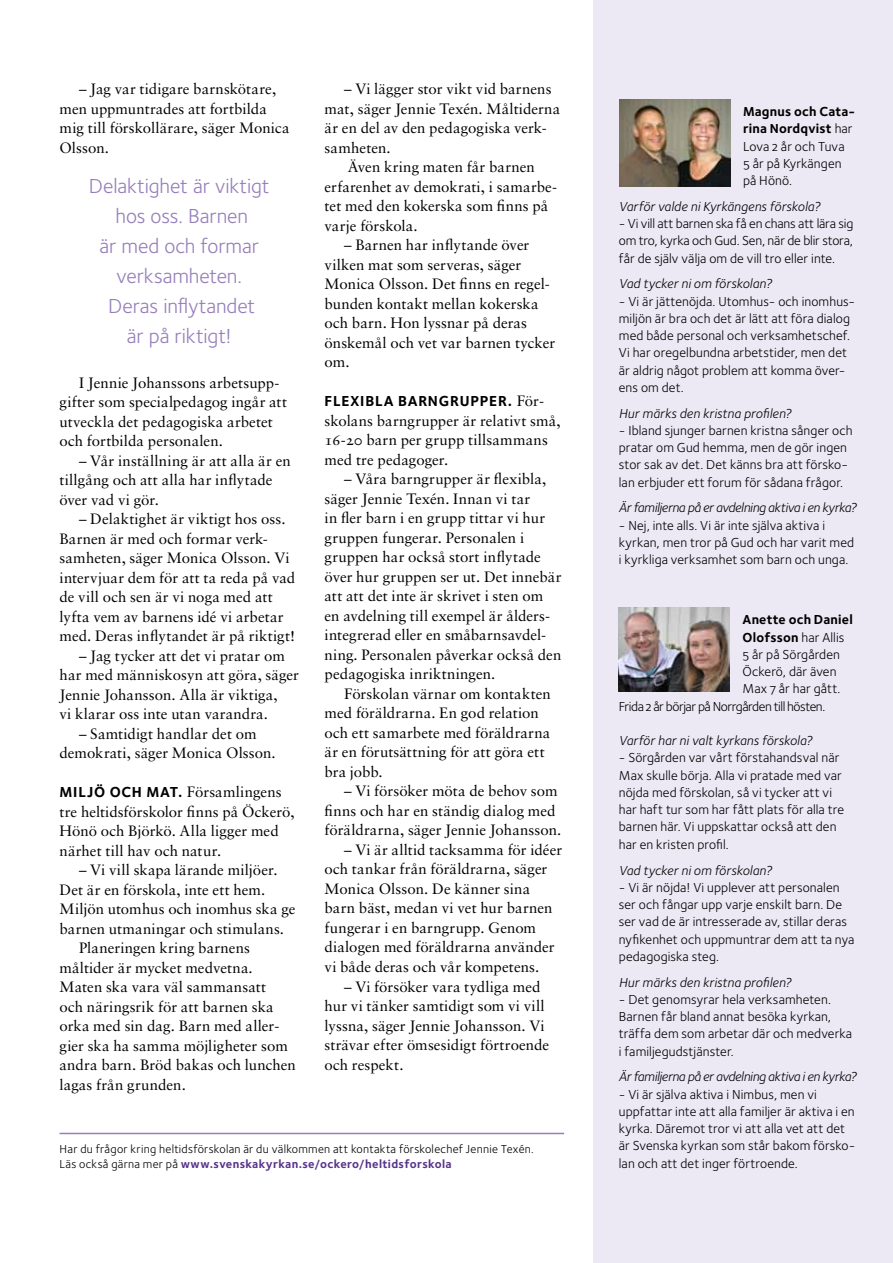
<style>
.page{position:relative;width:893px;height:1263px;background:#fff}
.page>*{position:absolute;margin:0;border:0;box-sizing:border-box;transform-origin:0 0}
.t1{font:21px/30px "Foundry Sterling Book OSF";letter-spacing:-.005em;color:#967eb9;text-align:center}
.t2{font:15px/19.5px "Sabon LT Std";letter-spacing:.005em;color:#000}
.t3{font:15px "Foundry Sterling Bold OSF";letter-spacing:.055em;color:#000}
.t4{font:13.5px/17.2px "Foundry Sterling Book OSF";letter-spacing:.01em;color:#000}
.t5{font:13.5px "Foundry Sterling Book Italic OSF";color:#000}
.t6{font:13.5px "Foundry Sterling Book Italic OSF";letter-spacing:-.025em;color:#000}
.t7{font:13.5px/17.2px "Foundry Sterling Bold OSF";letter-spacing:.015em;color:#000}
.t8{font:13.5px "Foundry Sterling Book OSF";letter-spacing:-.03em;color:#000}
.t9{font:12px "Foundry Sterling Book OSF";letter-spacing:.025em;color:#000}
.t10{font:12px "Foundry Sterling Bold OSF";letter-spacing:.025em;color:#58348b}
.s1{font-family:"Foundry Sterling Bold OSF"}
.s2{font-family:"Sabon LT Std"}
.s3{font-family:"Foundry Sterling Book OSF";color:#000}
.s4{font-family:"Foundry Sterling Book OSF"}
</style>
<div class="page">
<div style="left:593px;top:0;width:300px;height:1263px;background:#ece9f5"></div>
<img style="left:619px;top:99px;width:111px;height:88px">
<img style="left:619px;top:608px;width:111px;height:83px">
<hr style="left:60px;top:1133px;width:504px;height:1px;background:#967eb9">
<p class="t2" style="left:60px;top:79px;width:231px;text-indent:20px">– Jag var tidigare barnskötare, men uppmuntrades att fortbilda mig till förskollärare, säger Monica<br>Olsson.</p>
<h1 class="t1" style="left:89px;top:170px;width:182px">Delaktighet är viktigt hos oss. Barnen<br>är med och formar verksamheten.<br>Deras inflytandet<br>är på riktigt!</h1>
<p class="t2" style="left:60px;top:373px;width:229px;text-indent:20px">I Jennie Johanssons arbetsupp&shy;gifter som specialpedagog ingår att utveckla det pedagogiska arbetet och fortbilda personalen.</p>
<p class="t2" style="left:60px;top:451px;width:233px;text-indent:20px">– Vår inställning är att alla är en tillgång och att alla har inflytade över vad vi gör.</p>
<p class="t2" style="left:60px;top:509px;width:237px;text-indent:20px">– Delaktighet är viktigt hos oss.<br>Barnen är med och formar verk&shy;samheten, säger Monica Olsson. Vi intervjuar dem för att ta reda på vad de vill och sen är vi noga med att lyfta vem av barnens idé vi arbetar med. Deras inflytandet är på riktigt!</p>
<p class="t2" style="left:60px;top:646px;width:241px;text-indent:20px">– Jag tycker att det vi pratar om har med människosyn att göra, säger Jennie Johansson. Alla är viktiga,<br>vi klarar oss inte utan varandra.</p>
<p class="t2" style="left:60px;top:724px;width:218px;text-align:center">– Samtidigt handlar det om demokrati, säger Monica Olsson.</p>
<p class="t2" style="left:60px;top:782px;width:237px"><span class="s1">milj ö o ch mat.</span> Församlingens tre heltidsförskolor finns på Öckerö,<br>Hönö och Björkö. Alla ligger med närhet till hav och natur.</p>
<p class="t2" style="left:79px;top:860px;width:200px">– Vi vill skapa lärande miljöer.</p>
<p class="t2" style="left:60px;top:880px;width:207px">Det är en förskola, inte ett hem.</p>
<p class="t2" style="left:60px;top:899px;width:237px">Miljön utomhus och inomhus ska ge</p>
<p class="t2" style="left:60px;top:919px;width:226px">barnen utmaningar och stimulans.</p>
<p class="t2" style="left:79px;top:938px;width:172px">Planeringen kring barnens</p>
<p class="t2" style="left:60px;top:958px;width:195px">måltider är mycket medvetna.</p>
<p class="t2" style="left:60px;top:977px;width:208px">Maten ska vara väl sammansatt</p>
<p class="t2" style="left:60px;top:997px;width:216px">och näringsrik för att barnen ska</p>
<p class="t2" style="left:60px;top:1016px;width:222px">orka med sin dag. Barn med aller-</p>
<p class="t2" style="left:60px;top:1036px;width:230px">gier ska ha samma möjligheter som</p>
<p class="t2" style="left:60px;top:1055px;width:238px">andra barn. Bröd bakas och lunchen</p>
<p class="t2" style="left:60px;top:1075px;width:128px">lagas från grunden.</p>
<p class="t2" style="left:344px;top:79px;width:209px">– Vi lägger stor vikt vid barnens</p>
<p class="t2" style="left:325px;top:99px;width:237px">mat, säger Jennie Texén. Måltiderna</p>
<p class="t2" style="left:325px;top:118px;width:224px">är en del av den pedagogiska verk-</p>
<p class="t2" style="left:325px;top:138px;width:68px">samheten.</p>
<p class="t2" style="left:348px;top:157px;width:189px">Även kring maten får barnen</p>
<p class="t2" style="left:325px;top:177px;width:234px">erfarenhet av demokrati, i samarbe-</p>
<p class="t2" style="left:325px;top:196px;width:225px">tet med den kokerska som finns på</p>
<p class="t2" style="left:325px;top:216px;width:95px">varje förskola.</p>
<p class="t2" style="left:325px;top:235px;width:232px;text-indent:20px">– Barnen har inflytande över vilken mat som serveras, säger<br>Monica Olsson. Det finns en regel&shy;bunden kontakt mellan kokerska och barn. Hon lyssnar på deras önskemål och vet var barnen tycker om.</p>
<p class="t3" style="left:325px;top:391px;width:221px">flexibla barngrupper. <span class="s2">För-</span></p>
<p class="t2" style="left:325px;top:411px;width:237px">skolans barngrupper är relativt små,<br>16-20 barn per grupp tillsammans med tre pedagoger.</p>
<p class="t2" style="left:325px;top:469px;width:238px;text-indent:19px">– Våra barngrupper är flexibla, säger Jennie Texén. Innan vi tar<br>in fler barn i en grupp tittar vi hur gruppen fungerar. Personalen i gruppen har också stort inflytade över hur gruppen ser ut. Det innebär att att det inte är skrivet i sten om en avdelning till exempel är ålders&shy;integrerad eller en småbarnsavdel&shy;ning. Personalen påverkar också den pedagogiska inriktningen.</p>
<p class="t2" style="left:325px;top:684px;width:228px;text-indent:19px">Förskolan värnar om kontakten med föräldrarna. En god relation och ett samarbete med föräldrarna är en förutsättning för att göra ett bra jobb.</p>
<p class="t2" style="left:325px;top:781px;width:238px;text-indent:19px">– Vi försöker möta de behov som finns och har en ständig dialog med föräldrarna, säger Jennie Johansson.</p>
<p class="t2" style="left:325px;top:840px;width:239px;text-indent:19px">– Vi är alltid tacksamma för idéer och tankar från föräldrarna, säger<br>Monica Olsson. De känner sina barn bäst, medan vi vet hur barnen fungerar i en barngrupp. Genom dialogen med föräldrarna använder vi både deras och vår kompetens.</p>
<p class="t2" style="left:325px;top:976px;width:226px;text-indent:19px">– Vi försöker vara tydliga med hur vi tänker samtidigt som vi vill lyssna, säger Jennie Johansson. Vi strävar efter ömsesidigt förtroende och respekt.</p>
<p class="t9" style="left:60px;top:1141px;width:476px">Har du frågor kring heltidsförskolan är du välkommen att kontakta förskolechef Jennie Texén.</p>
<p class="t10" style="left:60px;top:1156px;width:394px"><span class="s3">Läs också gärna mer på</span> www.svenskakyrkan.se/ockero/heltidsforskola</p>
<p class="t7" style="left:743px;top:102px;width:114px">Magnus och Cata&shy;rina Nordqvist <span class="s4">har</span></p>
<p class="t4" style="left:743px;top:137px;width:103px">Lova 2 år och Tuva<br>5 år på Kyrkängen på Hönö.</p>
<p class="t5" style="left:619px;top:197px;width:203px">Varför valde ni Kyrkängens förskola?</p>
<p class="t4" style="left:619px;top:214px;width:236px;text-align:justify">- Vi vill att barnen ska få en chans att lära sig om tro, kyrka och Gud. Sen, när de blir stora, får de själv välja om de vill tro eller inte.</p>
<p class="t5" style="left:619px;top:274px;width:155px">Vad tycker ni om förskolan?</p>
<p class="t4" style="left:619px;top:292px;width:238px">- Vi är jättenöjda. Utomhus- och inomhus&shy;miljön är bra och det är lätt att föra dialog med både personal och verksamhetschef.<br>Vi har oregelbundna arbetstider, men det är aldrig något problem att komma över&shy;ens om det.</p>
<p class="t5" style="left:619px;top:404px;width:174px">Hur märks den kristna profilen?</p>
<p class="t4" style="left:619px;top:421px;width:235px">- I bland sjunger barnen kristna sånger och pratar om Gud hemma, men de gör ingen stor sak av det. Det känns bra att försko&shy;lan erbjuder ett forum för sådana frågor.</p>
<p class="t6" style="left:619px;top:498px;width:239px">Är familjerna på er avdelning aktiva i en kyrka?</p>
<p class="t4" style="left:619px;top:516px;width:237px">- N ej, inte alls. Vi är inte själva aktiva i kyrkan, men tror på Gud och har varit med i kyrkliga verksamhet som barn och unga.</p>
<p class="t7" style="left:742px;top:611px;width:112px">Anette och Daniel<br>Olofsson <span class="s4">har Allis</span></p>
<p class="t4" style="left:742px;top:645px;width:99px">5 år på Sörgården</p>
<p class="t4" style="left:742px;top:663px;width:95px">Öckerö, där även</p>
<p class="t4" style="left:742px;top:680px;width:99px">Max 7 år har gått.</p>
<p class="t8" style="left:619px;top:697px;width:208px">Frida 2 år börjar på Norrgården till hösten.</p>
<p class="t5" style="left:619px;top:731px;width:195px">Varför har ni valt kyrkans förskola?</p>
<p class="t4" style="left:619px;top:749px;width:227px">- Sörgården var vårt förstahandsval när Max skulle börja. Alla vi pratade med var nöjda med förskolan, så vi tycker att vi har haft tur som har fått plats för alla tre barnen här. Vi uppskattar också att den har en kristen profil.</p>
<p class="t5" style="left:619px;top:860px;width:155px">Vad tycker ni om förskolan?</p>
<p class="t4" style="left:619px;top:878px;width:237px">- Vi är nöjda! Vi upplever att personalen ser och fångar upp varje enskilt barn. De ser vad de är intresserade av, stillar deras nyfikenhet och uppmuntrar dem att ta nya pedagogiska steg.</p>
<p class="t5" style="left:619px;top:972px;width:174px">Hur märks den kristna profilen?</p>
<p class="t4" style="left:619px;top:990px;width:235px">- Det genomsyrar hela verksamheten.<br>Barnen får bland annat besöka kyrkan, träffa dem som arbetar där och medverka i familjegudstjänster.</p>
<p class="t6" style="left:619px;top:1067px;width:239px">Är familjerna på er avdelning aktiva i en kyrka?</p>
<p class="t4" style="left:619px;top:1085px;width:238px">- Vi är själva aktiva i N imbus, men vi uppfattar inte att alla familjer är aktiva i en kyrka. Däremot tror vi att alla vet att det är Svenska kyrkan som står bakom försko&shy;lan och att det inger förtroende.</p>
</div>
